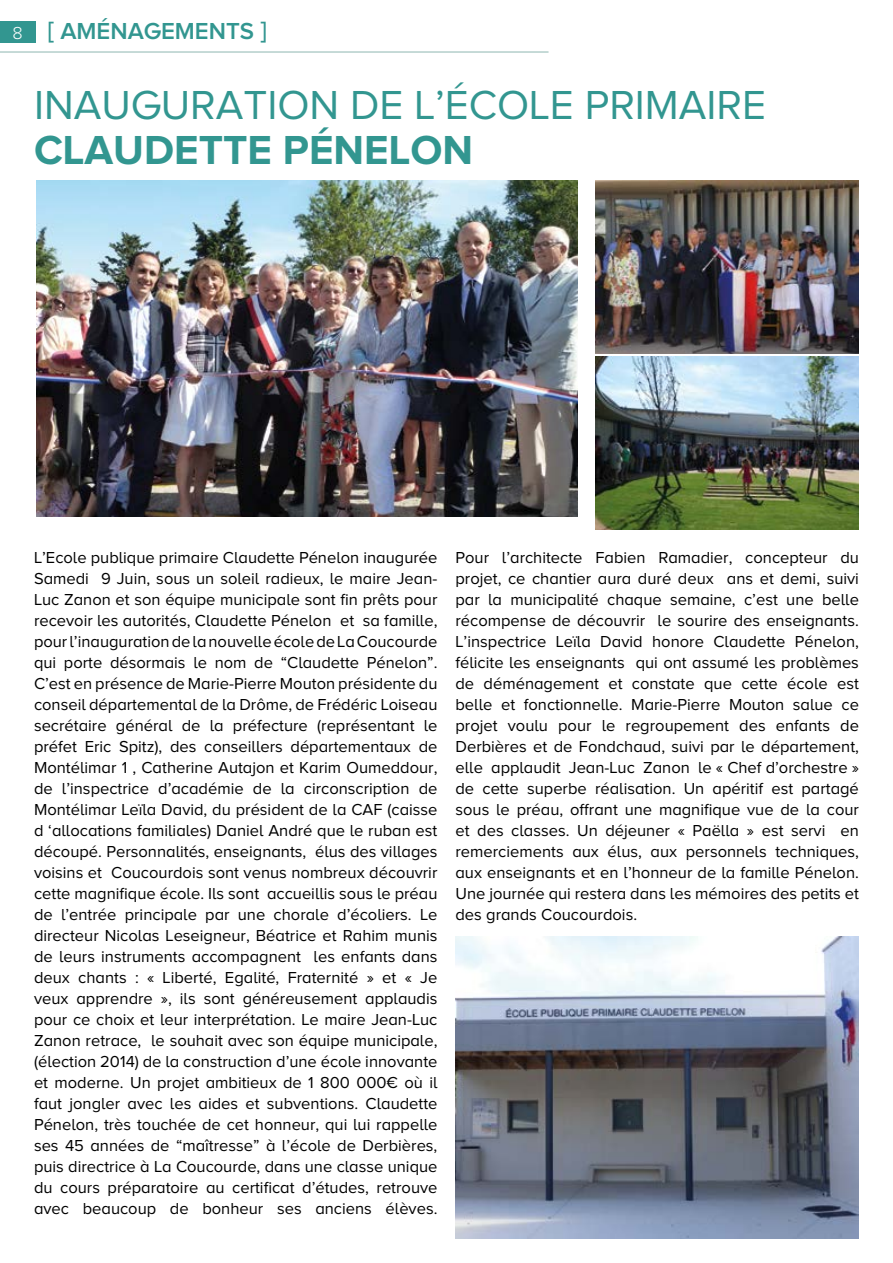
<style>
.page{position:relative;width:893px;height:1263px;background:#fff}
.page>*{position:absolute;margin:0;border:0;box-sizing:border-box;transform-origin:0 0}
.t1{font:42px "Proxima Nova A";color:#329690}
.t2{font:700 42px "Proxima Nova A";color:#329690}
.t3{font:600 24px "Proxima Nova A";color:#329690}
.t4{font:16.5px/21px "Proxima Nova A";color:#000;text-align:justify}
.s1{font-weight:300;font-size:18px;color:#fff}
</style>
<div class="page">
<div style="left:0;top:21px;width:35px;height:21px;background:#329690"></div>
<hr style="left:0;top:51px;width:549px;height:2px;background:#b3cecb">
<img style="left:37px;top:181px;width:541px;height:336px">
<img style="left:596px;top:181px;width:263px;height:172px">
<img style="left:596px;top:356px;width:263px;height:173px">
<img style="left:455px;top:936px;width:404px;height:303px">
<h2 class="t3" style="left:12px;top:18px;width:256px"><span class="s1">8</span> [ AMÉNAGEMENTS ]</h2>
<h1 class="t1" style="left:34px;top:81px;width:734px">INAUGURATION DE L’ÉCOLE PRIMAIRE</h1>
<h1 class="t2" style="left:34px;top:126px;width:441px">CLAUDETTE PÉNELON</h1>
<p class="t4" style="left:34px;top:547px;width:405px">L’Ecole publique primaire Claudette Pénelon inaugurée Samedi 9 Juin, sous un soleil radieux, le maire Jean-Luc Zanon et son équipe municipale sont fin prêts pour recevoir les autorités, Claudette Pénelon et sa famille, pour l’inauguration de la nouvelle école de La Coucourde qui porte désormais le nom de “Claudette Pénelon”.<br>C’est en présence de Marie-Pierre Mouton présidente du conseil départemental de la Drôme, de Frédéric Loiseau secrétaire général de la préfecture (représentant le préfet Eric Spitz), des conseillers départementaux de Montélimar 1 , Catherine Autajon et Karim Oumeddour, de l’inspectrice d’académie de la circonscription de Montélimar Leïla David, du président de la CAF (caisse d ‘allocations familiales) Daniel André que le ruban est découpé. Personnalités, enseignants, élus des villages voisins et Coucourdois sont venus nombreux découvrir cette magnifique école. Ils sont accueillis sous le préau de l’entrée principale par une chorale d’écoliers. Le directeur Nicolas Leseigneur, Béatrice et Rahim munis de leurs instruments accompagnent les enfants dans deux chants : « Liberté, Egalité, Fraternité » et « Je veux apprendre », ils sont généreusement applaudis pour ce choix et leur interprétation. Le maire Jean-Luc Zanon retrace, le souhait avec son équipe municipale, (élection 2014) de la construction d’une école innovante et moderne. Un projet ambitieux de 1 800 000€ où il faut jongler avec les aides et subventions. Claudette Pénelon, très touchée de cet honneur, qui lui rappelle ses 45 années de “maîtresse” à l’école de Derbières, puis directrice à La Coucourde, dans une classe unique du cours préparatoire au certificat d’études, retrouve avec beaucoup de bonheur ses anciens élèves.</p>
<p class="t4" style="left:455px;top:547px;width:405px">Pour l’architecte Fabien Ramadier, concepteur du projet, ce chantier aura duré deux ans et demi, suivi par la municipalité chaque semaine, c’est une belle récompense de découvrir le sourire des enseignants.<br>L’inspectrice Leïla David honore Claudette Pénelon, félicite les enseignants qui ont assumé les problèmes de déménagement et constate que cette école est belle et fonctionnelle. Marie-Pierre Mouton salue ce projet voulu pour le regroupement des enfants de Derbières et de Fondchaud, suivi par le département, elle applaudit Jean-Luc Zanon le « Chef d’orchestre » de cette superbe réalisation. Un apéritif est partagé sous le préau, offrant une magnifique vue de la cour et des classes. Un déjeuner « Paëlla » est servi en remerciements aux élus, aux personnels techniques, aux enseignants et en l’honneur de la famille Pénelon.<br>Une journée qui restera dans les mémoires des petits et des grands Coucourdois.</p>
</div>
